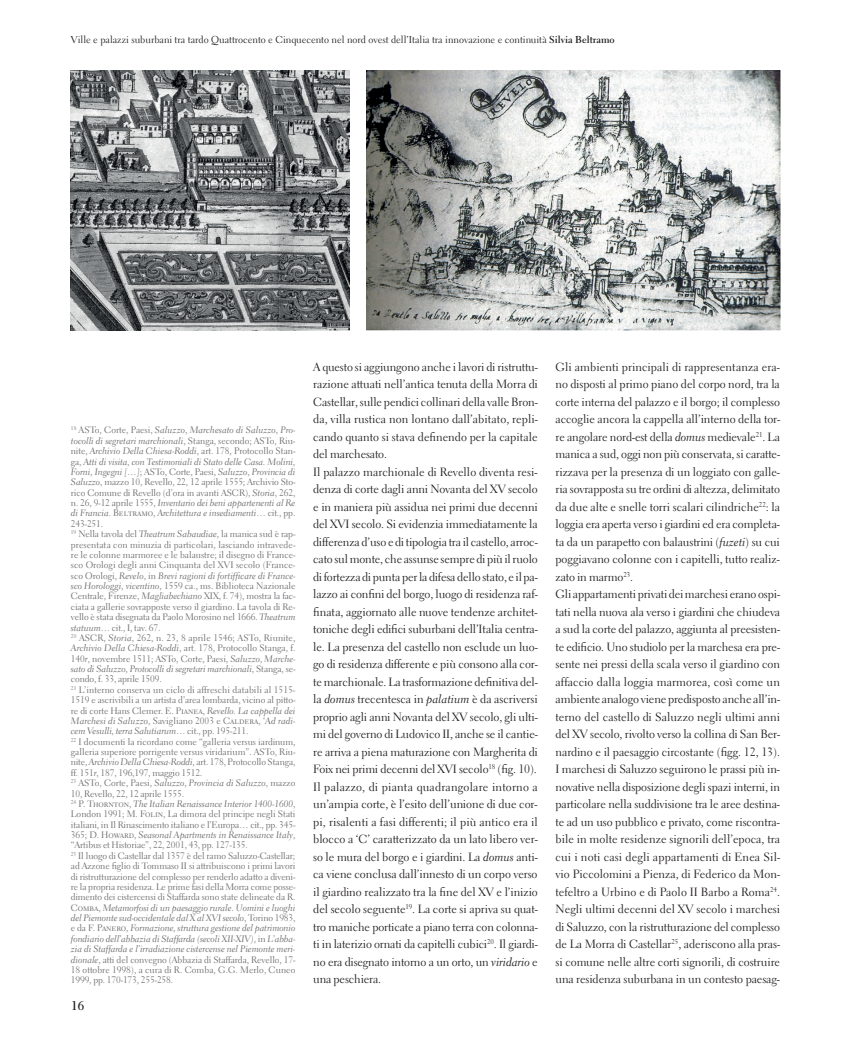
<style>
.page{position:relative;width:851px;height:1063px;background:#fff}
.page>*{position:absolute;margin:0;border:0;box-sizing:border-box;transform-origin:0 0}
.t1{font:700 12.5px "Electra LT Std";color:#231f20}
.t2{font:11.88px/17.5px "Electra LT Std";letter-spacing:-.01em;color:#231f20}
.t3{font:10px "Electra LT Std";color:#231f20}
.t4{font:9.38px/10.4px "Electra LT Std";letter-spacing:-.01em;color:#6c6d70}
.t5{font:9.38px/10.4px "Electra LT Std Cursive";letter-spacing:-.005em;color:#6c6d70}
.s1{font-weight:700}
.s2{font-family:"Electra LT Std"}
.s3{font-family:"Electra LT Std Cursive"}
</style>
<div class="page">
<img style="left:367px;top:71px;width:413px;height:259px">
<img style="left:71px;top:71px;width:278px;height:259px">
<p class="t3" style="left:71px;top:33px;width:545px">Ville e palazzi suburbani tra tardo Quattrocento e Cinquecento nel nord ovest dell’Italia tra innovazione e continuità <span class="s1">Silvia Beltramo</span></p>
<p class="t5" style="left:71px;top:425px;width:226px"><sup>18</sup> <span class="s2">ASTo, Corte, Paesi,</span> Saluzzo<span class="s2">,</span> Marchesato di Saluzzo<span class="s2">,</span> Pro&shy;tocolli di segretari marchionali<span class="s2">, Stanga, secondo; ASTo, Riu-</span></p>
<p class="t4" style="left:71px;top:446px;width:226px">nite, <span class="s3">Archivio Della Chiesa-Roddi</span>, art. 178, Protocollo Stan-</p>
<p class="t5" style="left:71px;top:456px;width:226px"><span class="s2">ga,</span> Atti di visita, con Testimoniali di Stato delle Casa. Molini,<br>Forni, Ingegni […]<span class="s2">; ASTo, Corte, Paesi,</span> Saluzzo<span class="s2">,</span> Provincia di</p>
<p class="t4" style="left:71px;top:477px;width:226px"><span class="s3">Saluzzo</span>, mazzo 10, Revello, 22, 12 aprile 1555; Archivio Sto&shy;rico Comune di Revello (d’ora in avanti ASCR), <span class="s3">Storia</span>, 262,</p>
<p class="t5" style="left:71px;top:498px;width:226px"><span class="s2">n. 26, 9-12 aprile 1555,</span> Inventario dei beni appartenenti al Re di Francia<span class="s2">. Beltramo,</span> Architettura e insediamenti<span class="s2">… cit., pp.</span></p>
<p class="t4" style="left:71px;top:518px;width:226px">243-251.<br><sup>19</sup> Nella tavola del <span class="s3">Theatrum Sabaudiae</span>, la manica sud è rap&shy;presentata con minuzia di particolari, lasciando intravede&shy;re le colonne marmoree e le balaustre; il disegno di France&shy;sco Orologi degli anni Cinquanta del XVI secolo (France-</p>
<p class="t5" style="left:71px;top:570px;width:226px"><span class="s2">sco Orologi,</span> Revelo<span class="s2">, in</span> Brevi ragioni di fortifficare di France-</p>
<p class="t4" style="left:71px;top:581px;width:226px"><span class="s3">sco Horologgi, vicentino</span>, 1559 ca., ms. Biblioteca Nazionale Centrale, Firenze, <span class="s3">Magliabechiano</span> XIX, f. 74), mostra la fac&shy;ciata a gallerie sovrapposte verso il giardino. La tavola di Re&shy;vello è stata disegnata da Paolo Morosino nel 1666. <span class="s3">Theatrum statuum</span>… cit., I, tav. 67.<br><sup>20</sup> ASCR, <span class="s3">Storia</span>, 262, n. 23, 8 aprile 1546; ASTo, Riunite, <span class="s3">Archivio Della Chiesa-Roddi</span>, art. 178, Protocollo Stanga, f.<br>140<span class="s3">r</span>, novembre 1511; ASTo, Corte, Paesi, <span class="s3">Saluzzo</span>, <span class="s3">Marche-</span></p>
<p class="t5" style="left:71px;top:664px;width:226px">sato di Saluzzo<span class="s2">,</span> Protocolli di segretari marchionali<span class="s2">, Stanga, se-</span></p>
<p class="t4" style="left:71px;top:674px;width:226px">condo, f. 33, aprile 1509.<br><sup>21</sup> L’interno conserva un ciclo di affreschi databili al 1515- 1519 e ascrivibili a un artista d’area lombarda, vicino al pitto&shy;re di corte Hans Clemer. E. Pianea, <span class="s3">Revello. La cappella dei Marchesi di Saluzzo</span>, Savigliano 2003 e Caldera, ‘<span class="s3">Ad radi-</span></p>
<p class="t5" style="left:71px;top:726px;width:179px">cem Vesulli, terra Salutiarum<span class="s2">… cit., pp. 195-211.</span></p>
<p class="t4" style="left:71px;top:736px;width:226px;text-align:justify"><sup>22</sup> I documenti la ricordano come “galleria versus iardinum, galleria superiore porrigente versus viridarium”. ASTo, Riu&shy;nite, <span class="s3">Archivio Della Chiesa-Roddi</span>, art. 178, Protocollo Stanga, ff. 151<span class="s3">r</span>, 187, 196,197, maggio 1512.</p>
<p class="t5" style="left:71px;top:778px;width:226px"><sup>23</sup> <span class="s2">ASTo, Corte, Paesi,</span> Saluzzo<span class="s2">,</span> Provincia di Saluzzo<span class="s2">, mazzo</span></p>
<p class="t4" style="left:71px;top:788px;width:115px">10, Revello, 22, 12 aprile 1555.</p>
<p class="t5" style="left:71px;top:799px;width:226px"><sup>24</sup> <span class="s2">P. Thornton,</span> The Italian Renaissance Interior 1400-1600<span class="s2">,</span></p>
<p class="t4" style="left:71px;top:809px;width:226px">London 1991; M. Folin, La dimora del principe negli Stati italiani, in Il Rinascimento italiano e l’Europa… cit., pp. 345-</p>
<p class="t5" style="left:71px;top:830px;width:226px"><span class="s2">365; D. Howard,</span> Seasonal Apartments in Renaissance Italy<span class="s2">,</span></p>
<p class="t4" style="left:71px;top:840px;width:226px">“Artibus et Historiae”, 22, 2001, 43, pp. 127-135.<br><sup>25</sup> Il luogo di Castellar dal 1357 è del ramo Saluzzo-Castellar; ad Azzone figlio di Tommaso II si attribuiscono i primi lavori di ristrutturazione del complesso per renderlo adatto a diveni&shy;re la propria residenza. Le prime fasi della Morra come posse&shy;dimento dei cistercensi di Staffarda sono state delineate da R.</p>
<p class="t5" style="left:71px;top:902px;width:226px;text-align:justify"><span class="s2">Comba,</span> Metamorfosi di un paesaggio rurale<span class="s2">.</span> Uomini e luoghi del Piemonte sud-occidentale dal X al XVI secolo<span class="s2">, Torino 1983, e da F. Panero,</span> Formazione, struttura gestione del patrimonio fondiario dell’abbazia di Staffarda (secoli XII-XIV)<span class="s2">, in</span> L’abba&shy;zia di Staffarda e l’irradiazione cistercense nel Piemonte meri-</p>
<p class="t4" style="left:71px;top:954px;width:226px;text-align:justify"><span class="s3">dionale</span>, atti del convegno (Abbazia di Staffarda, Revello, 17- 18 ottobre 1998), a cura di R. Comba, G.G. Merlo, Cuneo 1999, pp. 170-173, 255-258.</p>
<p class="t1" style="left:71px;top:998px;width:14px">16</p>
<p class="t2" style="left:313px;top:358px;width:226px">A questo si aggiungono anche i lavori di ristruttu&shy;razione attuati nell’antica tenuta della Morra di Castellar, sulle pendici collinari della valle Bron&shy;da, villa rustica non lontano dall’abitato, repli&shy;cando quanto si stava definendo per la capitale del marchesato.<br>Il palazzo marchionale di Revello diventa resi&shy;denza di corte dagli anni Novanta del XV secolo e in maniera più assidua nei primi due decenni del XVI secolo. Si evidenzia immediatamente la differenza d’uso e di tipologia tra il castello, arroc&shy;cato sul monte, che assunse sempre di più il ruolo di fortezza di punta per la difesa dello stato, e il pa&shy;lazzo ai confini del borgo, luogo di residenza raf&shy;finata, aggiornato alle nuove tendenze architet&shy;toniche degli edifici suburbani dell’Italia centra&shy;le. La presenza del castello non esclude un luo&shy;go di residenza differente e più consono alla cor&shy;te marchionale. La trasformazione definitiva del&shy;la <span class="s3">domus</span> trecentesca in <span class="s3">palatium</span> è da ascriversi proprio agli anni Novanta del XV secolo, gli ulti&shy;mi del governo di Ludovico II, anche se il cantie&shy;re arriva a piena maturazione con Margherita di Foix nei primi decenni del XVI secolo<sup>18</sup> (fig. 10).<br>Il palazzo, di pianta quadrangolare intorno a un’ampia corte, è l’esito dell’unione di due cor&shy;pi, risalenti a fasi differenti; il più antico era il blocco a ‘C’ caratterizzato da un lato libero ver&shy;so le mura del borgo e i giardini. La <span class="s3">domus</span> anti&shy;ca viene conclusa dall’innesto di un corpo verso il giardino realizzato tra la fine del XV e l’inizio del secolo seguente<sup>19</sup>. La corte si apriva su quat&shy;tro maniche porticate a piano terra con colonna&shy;ti in laterizio ornati da capitelli cubici<sup>20</sup>. Il giardi&shy;no era disegnato intorno a un orto, un <span class="s3">viridario</span> e una peschiera.</p>
<p class="t2" style="left:555px;top:358px;width:226px">Gli ambienti principali di rappresentanza era&shy;no disposti al primo piano del corpo nord, tra la corte interna del palazzo e il borgo; il complesso accoglie ancora la cappella all’interno della tor&shy;re angolare nord-est della <span class="s3">domus</span> medievale<sup>21</sup>. La manica a sud, oggi non più conservata, si caratte&shy;rizzava per la presenza di un loggiato con galle&shy;ria sovrapposta su tre ordini di altezza, delimitato da due alte e snelle torri scalari cilindriche<sup>22</sup>: la loggia era aperta verso i giardini ed era completa&shy;ta da un parapetto con balaustrini (<span class="s3">fuzeti</span>) su cui poggiavano colonne con i capitelli, tutto realiz&shy;zato in marmo<sup>23</sup>.<br>Gli appartamenti privati dei marchesi erano ospi&shy;tati nella nuova ala verso i giardini che chiudeva a sud la corte del palazzo, aggiunta al preesisten&shy;te edificio. Uno studiolo per la marchesa era pre&shy;sente nei pressi della scala verso il giardino con affaccio dalla loggia marmorea, così come un ambiente analogo viene predisposto anche all’in&shy;terno del castello di Saluzzo negli ultimi anni del XV secolo, rivolto verso la collina di San Ber&shy;nardino e il paesaggio circostante (figg. 12, 13).<br>I marchesi di Saluzzo seguirono le prassi più in&shy;novative nella disposizione degli spazi interni, in particolare nella suddivisione tra le aree destina&shy;te ad un uso pubblico e privato, come riscontra&shy;bile in molte residenze signorili dell’epoca, tra cui i noti casi degli appartamenti di Enea Sil&shy;vio Piccolomini a Pienza, di Federico da Mon&shy;tefeltro a Urbino e di Paolo II Barbo a Roma<sup>24</sup>.<br>Negli ultimi decenni del XV secolo i marchesi di Saluzzo, con la ristrutturazione del complesso de La Morra di Castellar<sup>25</sup>, aderiscono alla pras&shy;si comune nelle altre corti signorili, di costruire una residenza suburbana in un contesto paesag-</p>
</div>
